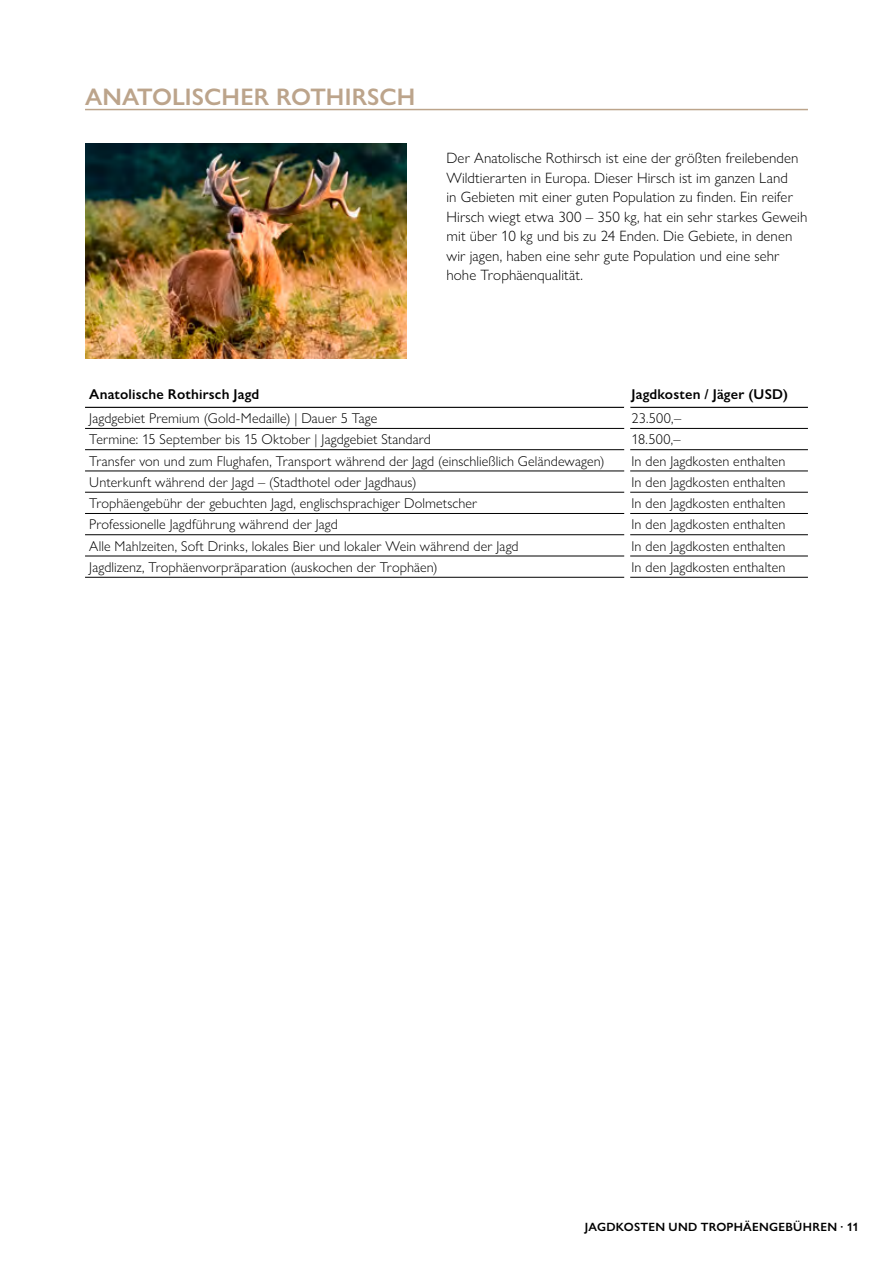
<style>
.page{position:relative;width:893px;height:1263px;background:#fff}
.page>*{position:absolute;margin:0;border:0;box-sizing:border-box;transform-origin:0 0}
.t1{font:600 24px "Gill Sans Nova";letter-spacing:.005em;color:#bca48b}
.t2{font:300 15px/19.5px "Gill Sans Nova";letter-spacing:.005em;color:#000}
.t3{font:300 14.25px "Gill Sans Nova";letter-spacing:.01em;color:#000}
.t4{font:600 14.25px "Gill Sans Nova";letter-spacing:.01em;color:#000}
.t5{font:600 12px "Gill Sans Nova";letter-spacing:.025em;color:#000}
</style>
<div class="page">
<img style="left:85px;top:144px;width:321px;height:214px">
<hr style="left:85px;top:407px;width:539px;height:1px;background:#000">
<hr style="left:630px;top:407px;width:178px;height:1px;background:#000">
<hr style="left:85px;top:428px;width:539px;height:1px;background:#000">
<hr style="left:630px;top:428px;width:178px;height:1px;background:#000">
<hr style="left:85px;top:449px;width:539px;height:1px;background:#000">
<hr style="left:630px;top:449px;width:178px;height:1px;background:#000">
<hr style="left:85px;top:471px;width:539px;height:1px;background:#000">
<hr style="left:630px;top:471px;width:178px;height:1px;background:#000">
<hr style="left:85px;top:492px;width:539px;height:1px;background:#000">
<hr style="left:630px;top:492px;width:178px;height:1px;background:#000">
<hr style="left:85px;top:513px;width:539px;height:1px;background:#000">
<hr style="left:630px;top:513px;width:178px;height:1px;background:#000">
<hr style="left:85px;top:534px;width:539px;height:1px;background:#000">
<hr style="left:630px;top:534px;width:178px;height:1px;background:#000">
<hr style="left:85px;top:556px;width:539px;height:1px;background:#000">
<hr style="left:630px;top:556px;width:178px;height:1px;background:#000">
<hr style="left:85px;top:577px;width:539px;height:1px;background:#000">
<hr style="left:630px;top:577px;width:178px;height:1px;background:#000">
<hr style="left:85px;top:109px;width:723px;height:1px;background:#bca48b">
<h1 class="t1" style="left:85px;top:82px;width:332px">ANATOLISCHER ROTHIRSCH</h1>
<p class="t2" style="left:446px;top:148px;width:362px">Der Anatolische Rothirsch ist eine der größten freilebenden Wildtierarten in Europa. Dieser Hirsch ist im ganzen Land<br>in Gebieten mit einer guten Population zu finden. Ein reifer Hirsch wiegt etwa 300 – 350 kg, hat ein sehr starkes Geweih mit über 10 kg und bis zu 24 Enden. Die Gebiete, in denen wir jagen, haben eine sehr gute Population und eine sehr hohe Trophäenqualität.</p>
<p class="t4" style="left:89px;top:385px;width:172px">Anatolische Rothirsch Jagd</p>
<p class="t4" style="left:631px;top:385px;width:158px">Jagdkosten / Jäger (USD)</p>
<p class="t3" style="left:89px;top:409px;width:290px">Jagdgebiet Premium (Gold-Medaille) | Dauer 5 Tage</p>
<p class="t3" style="left:631px;top:409px;width:51px">23.500,–</p>
<p class="t3" style="left:89px;top:431px;width:343px">Termine: 15 September bis 15 Oktober | Jagdgebiet Standard</p>
<p class="t3" style="left:631px;top:431px;width:51px">18.500,–</p>
<p class="t3" style="left:89px;top:452px;width:517px">Transfer von und zum Flughafen, Transport während der Jagd (einschließlich Geländewagen)</p>
<p class="t3" style="left:631px;top:452px;width:155px">In den Jagdkosten enthalten</p>
<p class="t3" style="left:89px;top:473px;width:329px">Unterkunft während der Jagd – (Stadthotel oder Jagdhaus)</p>
<p class="t3" style="left:631px;top:473px;width:155px">In den Jagdkosten enthalten</p>
<p class="t3" style="left:89px;top:494px;width:390px">Trophäengebühr der gebuchten Jagd, englischsprachiger Dolmetscher</p>
<p class="t3" style="left:631px;top:494px;width:155px">In den Jagdkosten enthalten</p>
<p class="t3" style="left:89px;top:516px;width:250px">Professionelle Jagdführung während der Jagd</p>
<p class="t3" style="left:631px;top:516px;width:155px">In den Jagdkosten enthalten</p>
<p class="t3" style="left:89px;top:537px;width:431px">Alle Mahlzeiten, Soft Drinks, lokales Bier und lokaler Wein während der Jagd</p>
<p class="t3" style="left:631px;top:537px;width:155px">In den Jagdkosten enthalten</p>
<p class="t3" style="left:89px;top:558px;width:350px">Jagdlizenz, Trophäenvorpräparation (auskochen der Trophäen)</p>
<p class="t3" style="left:631px;top:558px;width:155px">In den Jagdkosten enthalten</p>
<p class="t5" style="left:585px;top:1219px;width:13px">Jagdkoste</p>
<p class="t5" style="left:655px;top:1219px;width:63px">n und Troph</p>
<p class="t5" style="left:743px;top:1219px;width:60px">äengebühre</p>
<p class="t5" style="left:827px;top:1219px;width:33px">n · 11</p>
</div>
